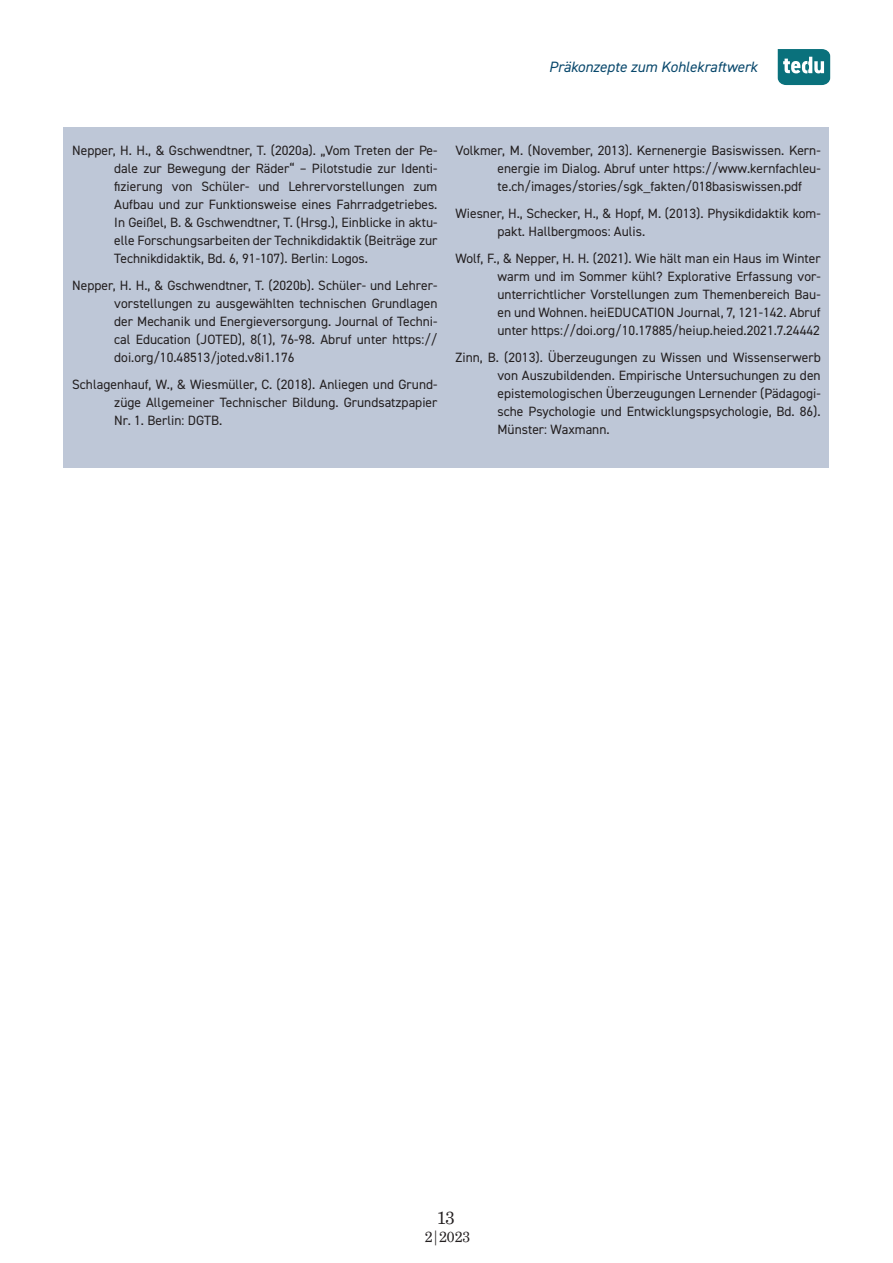
<style>
.page{position:relative;width:893px;height:1263px;background:#fff}
.page>*{position:absolute;margin:0;border:0;box-sizing:border-box;transform-origin:0 0}
.t1{font:18px "Grad";color:#231f20}
.t2{font:italic 15px "DIN2014";color:#09486c}
.t3{font:15px "Grad";color:#231f20}
.t4{font:13.5px/18px "DIN2014";color:#231f20;text-align:justify}
</style>
<div class="page">
<svg style="left:778px;top:49px;width:52px;height:36px;background:#3b8d96"></svg>
<div style="left:64px;top:128px;width:765px;height:340px;background:#bec7d7"></div>
<p class="t2" style="left:549px;top:57px;width:210px">Präkonzepte zum Kohlekraftwerk</p>
<p class="t4" style="left:114px;top:141px;width:325px;text-indent:-42px">Nepper, H. H., &amp; Gschwendtner, T. (2020a). „Vom Treten der Pe&shy;dale zur Bewegung der Räder“ – Pilotstudie zur Identi&shy;fizierung von Schüler- und Lehrervorstellungen zum Aufbau und zur Funktionsweise eines Fahrradgetriebes.<br>In Geißel, B. &amp; Gschwendtner, T. (Hrsg.), Einblicke in aktu&shy;elle Forschungsarbeiten der Technikdidaktik (Beiträge zur Technikdidaktik, Bd. 6, 91-107). Berlin: Logos.</p>
<p class="t4" style="left:114px;top:276px;width:325px;text-indent:-42px">Nepper, H. H., &amp; Gschwendtner, T. (2020b). Schüler- und Lehrer&shy;vorstellungen zu ausgewählten technischen Grundlagen der Mechanik und Energieversorgung. Journal of Techni&shy;cal Education (JOTED), 8(1), 76-98. Abruf unter https:// doi.org/10.48513/joted.v8i1.176</p>
<p class="t4" style="left:114px;top:375px;width:325px;text-indent:-42px">Schlagenhauf, W., &amp; Wiesmüller, C. (2018). Anliegen und Grund&shy;züge Allgemeiner Technischer Bildung. Grundsatzpapier Nr. 1. Berlin: DGTB.</p>
<p class="t4" style="left:497px;top:141px;width:325px;text-indent:-42px">Volkmer, M. (November, 2013). Kernenergie Basiswissen. Kern&shy;energie im Dialog. Abruf unter https://www.kernfachleu&shy;te.ch/images/stories/sgk_fakten/018basiswissen.pdf</p>
<p class="t4" style="left:497px;top:204px;width:325px;text-indent:-42px">Wiesner, H., Schecker, H., &amp; Hopf, M. (2013). Physikdidaktik kom&shy;pakt. Hallbergmoos: Aulis.</p>
<p class="t4" style="left:497px;top:249px;width:325px;text-indent:-42px">Wolf, F., &amp; Nepper, H. H. (2021). Wie hält man ein Haus im Winter warm und im Sommer kühl? Explorative Erfassung vor&shy;unterrichtlicher Vorstellungen zum Themenbereich Bau&shy;en und Wohnen. heiEDUCATION Journal, 7, 121-142. Abruf unter https://doi.org/10.17885/heiup.heied.2021.7.24442</p>
<p class="t4" style="left:497px;top:348px;width:325px;text-indent:-42px">Zinn, B. (2013). Überzeugungen zu Wissen und Wissenserwerb von Auszubildenden. Empirische Untersuchungen zu den epistemologischen Überzeugungen Lernender (Pädagogi&shy;sche Psychologie und Entwicklungspsychologie, Bd. 86).<br>Münster: Waxmann.</p>
<h1 class="t1" style="left:438px;top:1207px;width:18px">13</h1>
<p class="t3" style="left:425px;top:1227px;width:47px">2|2023</p>
</div>
